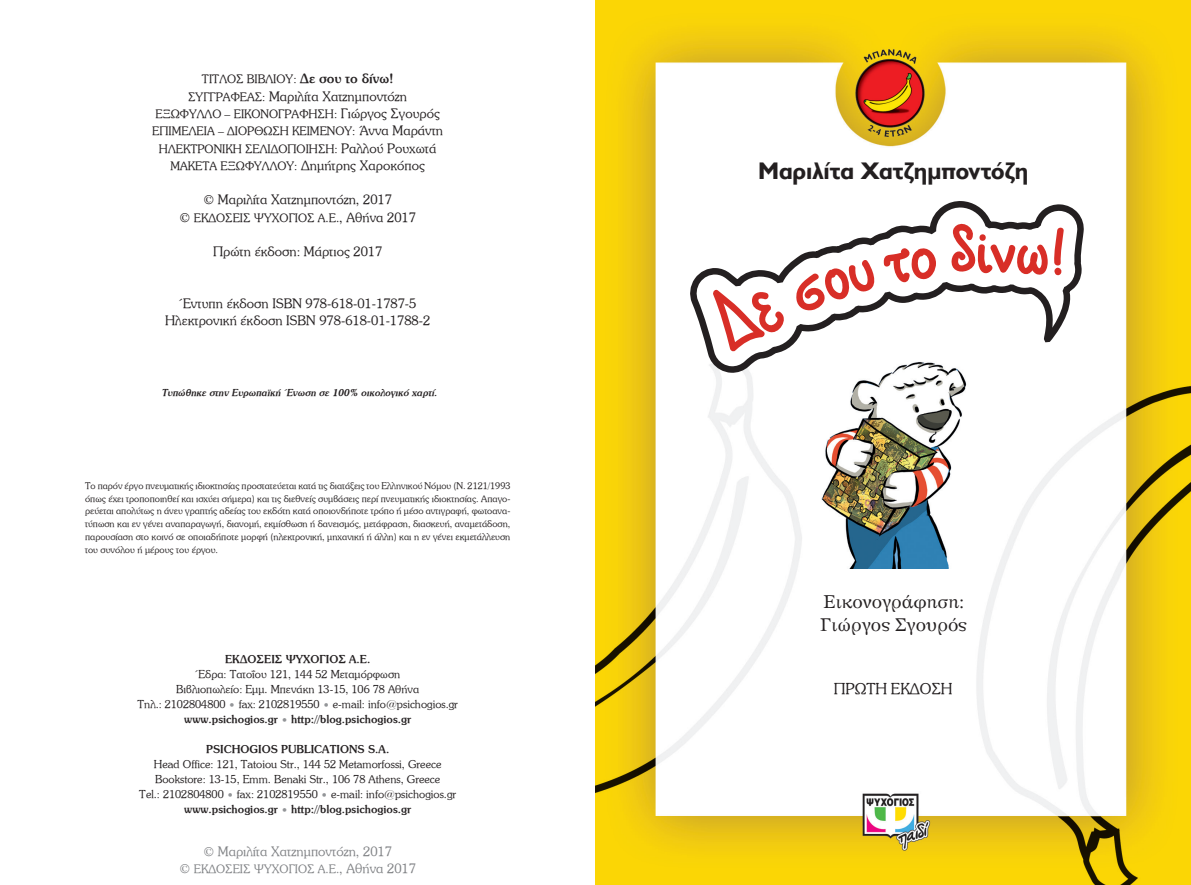
<style>
.page{position:relative;width:1191px;height:885px;background:#fff}
.page>*{position:absolute;margin:0;border:0;box-sizing:border-box;transform-origin:0 0}
.t1{font:700 24px "Gill Sans Hel";color:#231f20}
.Text{font:17.25px "Apollonia Pt";color:#231f20}
.keimeno{font:300 16.5px "UB Souvenir";letter-spacing:-.005em;color:#231f20}
.Parts{font:300 14.25px "UB Souvenir";color:#231f20}
.t2{font:300 14.25px "UB Souvenir";color:#808285}
.Parts-2{font:300 12.75px "UB Souvenir";color:#231f20}
.t3{font:300 12.75px "UB Souvenir";color:#808285}
.t4{font:300 12px "UB Souvenir";color:#231f20}
.t5{font:12px "UB Souvenir";color:#231f20}
.Parts-3{font:10.5px "UB Souvenir Italic";color:#231f20}
.Parts-4{font:300 10.05px/12.8px "UB Souvenir";color:#231f20;text-align:justify}
.s1{font-weight:400;font-size:14.25px}
.s2{font-size:12.75px}
.s3{font-size:14.25px}
.s4{font-size:9px;color:#939598}
.s5{font-weight:300;font-size:9px;color:#939598}
</style>
<div class="page">
<img style="left:595px;top:0;width:596px;height:884px">
<svg style="left:684px;top:197px;width:404px;height:180px"></svg>
<svg style="left:712px;top:245px;width:224px;height:106px"></svg>
<svg style="left:949px;top:220px;width:98px;height:55px"></svg>
<svg style="left:1053px;top:226px;width:11px;height:49px"></svg>
<img style="left:816px;top:358px;width:154px;height:210px">
<p class="Parts-2" style="left:202px;top:73px;width:193px">ΤΙΤΛΟΣ ΒΙΒΛΙΟΥ: <span class="s1">Δε σου το δίνω!</span></p>
<p class="Parts" style="left:188px;top:89px;width:220px"><span class="s2">ΣΥΓΓΡΑΦΕΑΣ:</span> Μαριλίτα Χατζημποντόζη</p>
<p class="Parts-2" style="left:155px;top:107px;width:286px">ΕΞΩΦΥΛΛΟ – ΕΙΚΟΝΟΓΡΑΦΗΣΗ: <span class="s3">Γιώργος Σγουρός</span></p>
<p class="Parts-2" style="left:152px;top:124px;width:292px">ΕΠΙΜΕΛΕΙΑ – ΔΙΟΡΘΩΣΗ ΚΕΙΜΕΝΟΥ: <span class="s3">Άννα Μαράντη</span></p>
<p class="Parts-2" style="left:159px;top:142px;width:279px">ΗΛΕΚΤΡΟΝΙΚΗ ΣΕΛΙΔΟΠΟΙΗΣΗ: <span class="s3">Ραλλού Ρουχωτά</span></p>
<p class="Parts" style="left:170px;top:158px;width:256px"><span class="s2">ΜΑΚΕΤΑ ΕΞΩΦΥΛΛΟΥ:</span> Δημήτρης Χαροκόπος</p>
<p class="Parts" style="left:203px;top:192px;width:190px">© Μαριλίτα Χατζημποντόζη, 2017</p>
<p class="Parts-2" style="left:179px;top:211px;width:238px"><span class="s3">©</span> ΕΚΔΟΣΕΙΣ ΨΥΧΟΓΙΟΣ Α.Ε.<span class="s3">, Αθήνα 2017</span></p>
<p class="Parts" style="left:213px;top:244px;width:171px">Πρώτη έκδοση: Μάρτιος 2017</p>
<p class="Parts" style="left:179px;top:296px;width:239px">Έντυπη έκδοση ISBN 978-618-01-1787-5</p>
<p class="Parts" style="left:165px;top:313px;width:267px">Ηλεκτρονική έκδοση ΙSBN 978-618-01-1788-2</p>
<p class="Parts-3" style="left:161px;top:387px;width:277px">Τυπώθηκε στην Ευρωπαϊκή Ένωση σε 100% οικολογικό χαρτί.</p>
<p class="Parts-4" style="left:85px;top:479px;width:427px">Το παρόν έργο πνευματικής ιδιοκτησίας προστατεύεται κατά τις διατάξεις του Ελληνικού Νόμου (Ν. 2121/1993 όπως έχει τροποποιηθεί και ισχύει σήμερα) και τις διεθνείς συμβάσεις περί πνευματικής ιδιοκτησίας. Απαγο&shy;ρεύεται απολύτως η άνευ γραπτής αδείας του εκδότη κατά οποιονδήποτε τρόπο ή μέσο αντιγραφή, φωτοανα&shy;τύπωση και εν γένει αναπαραγωγή, διανομή, εκμίσθωση ή δανεισμός, μετάφραση, διασκευή, αναμετάδοση, παρουσίαση στο κοινό σε οποιαδήποτε μορφή (ηλεκτρονική, μηχανική ή άλλη) και η εν γένει εκμετάλλευση του συνόλου ή μέρους του έργου.</p>
<p class="t5" style="left:225px;top:652px;width:147px">ΕΚΔΟΣΕΙΣ ΨΥΧΟΓΙΟΣ Α.Ε.</p>
<p class="t4" style="left:195px;top:667px;width:207px">Έδρα: Τατοΐου 121, 144 52 Μεταμόρφωση</p>
<p class="t4" style="left:176px;top:682px;width:244px">Βιβλιοπωλείο: Εμμ. Μπενάκη 13-15, 106 78 Αθήνα</p>
<p class="t4" style="left:137px;top:697px;width:322px">Τηλ.: 2102804800 <span class="s4">•</span> fax: 2102819550 <span class="s4">•</span> e-mail: info@psichogios.gr</p>
<p class="t5" style="left:184px;top:712px;width:228px">www.psichogios.gr <span class="s5">•</span> http://blog.psichogios.gr</p>
<p class="t5" style="left:206px;top:742px;width:185px">PSICHOGIOS PUBLICATIONS S.A.</p>
<p class="t4" style="left:154px;top:757px;width:289px">Head Office: 121, Tatoiou Str., 144 52 Metamorfossi, Greece</p>
<p class="t4" style="left:155px;top:772px;width:287px">Bookstore: 13-15, Emm. Benaki Str., 106 78 Athens, Greece</p>
<p class="t4" style="left:139px;top:787px;width:318px">Tel.: 2102804800 <span class="s4">•</span> fax: 2102819550 <span class="s4">•</span> e-mail: info@psichogios.gr</p>
<p class="t5" style="left:184px;top:802px;width:228px">www.psichogios.gr <span class="s5">•</span> http://blog.psichogios.gr</p>
<h3 class="t2" style="left:203px;top:843px;width:190px">© Μαριλίτα Χατζημποντόζη, 2017</h3>
<p class="t3" style="left:179px;top:862px;width:238px"><span class="s3">©</span> ΕΚΔΟΣΕΙΣ ΨΥΧΟΓΙΟΣ Α.Ε.<span class="s3">, Αθήνα 2017</span></p>
<p class="t1" style="left:758px;top:157px;width:272px">Μαριλίτα Χατζημποντόζη</p>
<p class="Text" style="left:823px;top:590px;width:141px">Εικονογράφηση:</p>
<p class="Text" style="left:820px;top:613px;width:148px">Γιώργος Σγουρός</p>
<p class="keimeno" style="left:833px;top:679px;width:120px">ΠΡΩΤΗ ΕΚΔΟΣΗ</p>
</div>
